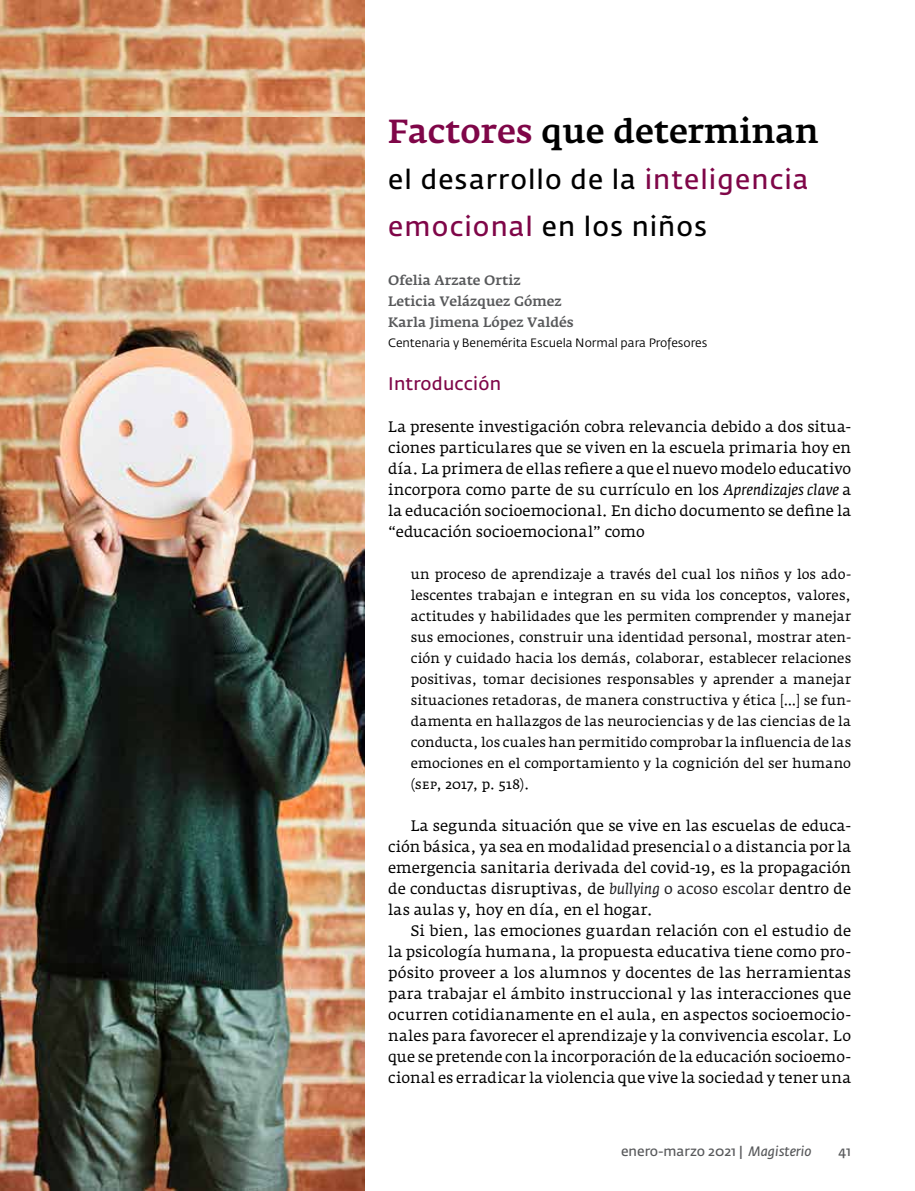
<style>
.page{position:relative;width:915px;height:1191px;background:#fff}
.page>*{position:absolute;margin:0;border:0;box-sizing:border-box;transform-origin:0 0}
.t1{font:500 33px "Fedra Serif A Pro";color:#000}
.t2{font:27px/46.5px "Fedra Sans Std";letter-spacing:.04em;color:#000}
.t3{font:18px "Fedra Sans Std";letter-spacing:.01em;color:#7f0648}
.t4{font:15px/21px "Fedra Serif A Pro";letter-spacing:.005em;color:#000;text-align:justify}
.t5{font:13.5px/21px "Fedra Serif A Pro";letter-spacing:.01em;color:#000;text-align:justify}
.t6{font:500 13.5px/21px "Fedra Serif A Pro";color:#58595b}
.t7{font:13.5px "Fedra Sans Std";color:#58595b}
.t8{font:12px "Fedra Sans Std";color:#000}
.s1{color:#7f0648}
.s2{font-style:italic}
.s3{font-style:italic;color:#202124}
.s4{color:#202124}
</style>
<div class="page">
<img style="left:0;top:0;width:364px;height:117px">
<img style="left:0;top:117px;width:364px;height:1074px">
<h1 class="t1" style="left:388px;top:111px;width:432px"><span class="s1">Factores</span> que determinan</h1>
<h2 class="t2" style="left:388px;top:157px;width:422px">el desarrollo de la <span class="s1">inteligencia emocional</span> en los niños</h2>
<p class="t6" style="left:388px;top:270px;width:187px">Ofelia Arzate Ortiz<br>Leticia Velázquez Gómez<br>Karla Jimena López Valdés</p>
<p class="t8" style="left:388px;top:335px;width:320px">Centenaria y Benemérita Escuela Normal para Profesores</p>
<p class="t3" style="left:388px;top:372px;width:114px">Introducción</p>
<p class="t4" style="left:388px;top:416px;width:464px">La presente investigación cobra relevancia debido a dos situa&shy;ciones particulares que se viven en la escuela primaria hoy en día. La primera de ellas refiere a que el nuevo modelo educativo incorpora como parte de su currículo en los <span class="s2">Aprendizajes clave</span> a la educación socioemocional. En dicho documento se define la “educación socioemocional” como</p>
<p class="t5" style="left:410px;top:564px;width:442px">un proceso de aprendizaje a través del cual los niños y los ado&shy;lescentes trabajan e integran en su vida los conceptos, valores, actitudes y habilidades que les permiten comprender y manejar sus emociones, construir una identidad personal, mostrar aten&shy;ción y cuidado hacia los demás, colaborar, establecer relaciones positivas, tomar decisiones responsables y aprender a manejar situaciones retadoras, de manera constructiva y ética […] se fun&shy;damenta en hallazgos de las neurociencias y de las ciencias de la conducta, los cuales han permitido comprobar la influencia de las emociones en el comportamiento y la cognición del ser humano (sep, 2017, p. 518).</p>
<p class="t4" style="left:388px;top:815px;width:464px;text-indent:22px">La segunda situación que se vive en las escuelas de educa&shy;ción básica, ya sea en modalidad presencial o a distancia por la emergencia sanitaria derivada del covid-19, es la propagación de conductas disruptivas, de <span class="s3">bullying</span> <span class="s4">o acoso escolar</span> dentro de las aulas y, hoy en día, en el hogar.</p>
<p class="t4" style="left:388px;top:920px;width:464px;text-indent:22px">Si bien, las emociones guardan relación con el estudio de la psicología humana, la propuesta educativa tiene como pro&shy;pósito proveer a los alumnos y docentes de las herramientas para trabajar el ámbito instruccional y las interacciones que ocurren cotidianamente en el aula, en aspectos socioemocio&shy;nales para favorecer el aprendizaje y la convivencia escolar. Lo que se pretende con la incorporación de la educación socioemo&shy;cional es erradicar la violencia que vive la sociedad y tener una</p>
<p class="t7" style="left:621px;top:1143px;width:192px">enero-marzo 2021 | <span class="s2">Magisterio</span></p>
<p class="t7" style="left:838px;top:1143px;width:14px">41</p>
</div>
